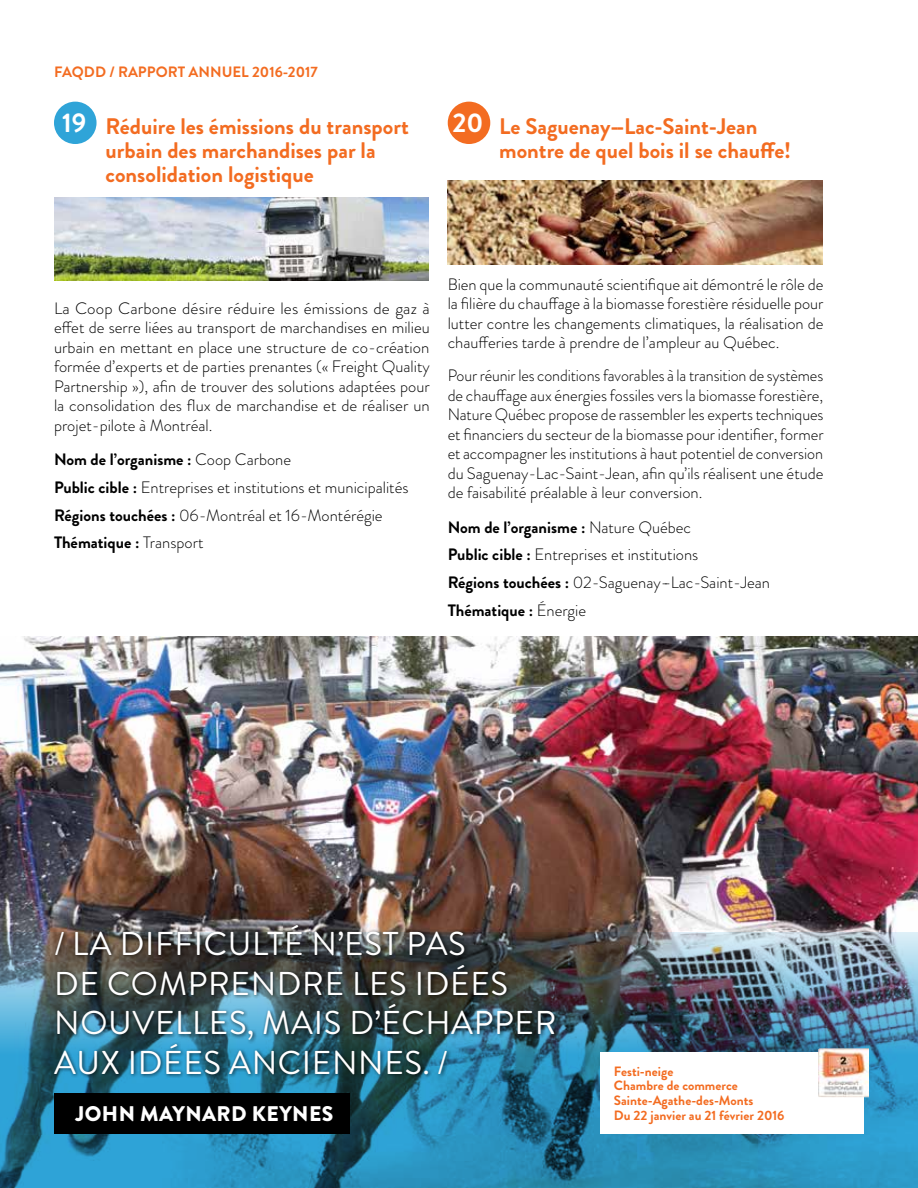
<style>
.page{position:relative;width:918px;height:1188px;background:#fff}
.page>*{position:absolute;margin:0;border:0;box-sizing:border-box;transform-origin:0 0}
.t1{font:33px/39.6px "Brandon Grotesque";letter-spacing:.02em;color:#fff}
.t2{font:700 22.5px/24px "Brandon Grotesque";color:#f36c21}
.t3{font:900 21.15px "Brandon Grotesque";letter-spacing:.02em;color:#fff}
.t4{font:300 16.5px/19.5px "Brandon Grotesque";color:#000;text-align:justify}
.t5{font:700 15px "Brandon Grotesque";color:#f36c21}
.t6{font:700 13.5px/15px "Brandon Grotesque";color:#f36c21}
.s1{font-size:27px;color:#fff}
.s2{font-weight:700}
</style>
<div class="page">
<img style="left:0;top:636px;width:918px;height:296px">
<img style="left:0;top:932px;width:918px;height:256px">
<div style="left:54px;top:102px;width:43px;height:42px;background:#2fa4d8;border-radius:50%"></div>
<img style="left:54px;top:197px;width:375px;height:84px">
<div style="left:448px;top:102px;width:42px;height:42px;background:#f36c21;border-radius:50%"></div>
<img style="left:448px;top:181px;width:375px;height:83px">
<div style="left:51px;top:922px;width:509px;height:157px;background:#000;opacity:.75"></div>
<div style="left:54px;top:1093px;width:295px;height:41px;background:#000"></div>
<div style="left:600px;top:1053px;width:264px;height:81px;background:#fff"></div>
<img style="left:818px;top:1048px;width:51px;height:49px">
<p class="t5" style="left:54px;top:61px;width:265px">FAQDD / RAPPORT ANNUEL 2016-2017</p>
<h2 class="t2" style="left:105px;top:114px;width:305px;text-indent:-43px"><span class="s1">19</span> Réduire les émissions du transport urbain des marchandises par la consolidation logistique</h2>
<h2 class="t2" style="left:499px;top:114px;width:294px;text-indent:-47px"><span class="s1">20</span> Le Saguenay--Lac-Saint-Jean montre de quel bois il se chauffe!</h2>
<p class="t4" style="left:54px;top:298px;width:377px">La Coop Carbone désire réduire les émissions de gaz à effet de serre liées au transport de marchandises en milieu urbain en mettant en place une structure de co-création formée d’experts et de parties prenantes (« Freight Quality Partnership »), afin de trouver des solutions adaptées pour la consolidation des flux de marchandise et de réaliser un projet-pilote à Montréal.</p>
<p class="t4" style="left:54px;top:446px;width:356px;line-height:27.8px;text-align:left"><span class="s2">Nom de l’organisme :</span> Coop Carbone<br><span class="s2">Public cible :</span> Entreprises et institutions et municipalités <span class="s2">Régions touchées :</span> 06-Montréal et 16-Montérégie <span class="s2">Thématique :</span> Transport</p>
<p class="t4" style="left:448px;top:274px;width:377px">Bien que la communauté scientifique ait démontré le rôle de la filière du chauffage à la biomasse forestière résiduelle pour lutter contre les changements climatiques, la réalisation de chaufferies tarde à prendre de l’ampleur au Québec.</p>
<p class="t4" style="left:448px;top:366px;width:377px">Pour réunir les conditions favorables à la transition de systèmes de chauffage aux énergies fossiles vers la biomasse forestière, Nature Québec propose de rassembler les experts techniques et financiers du secteur de la biomasse pour identifier, former et accompagner les institutions à haut potentiel de conversion du Saguenay-Lac-Saint-Jean, afin qu’ils réalisent une étude de faisabilité préalable à leur conversion.</p>
<p class="t4" style="left:448px;top:513px;width:324px;line-height:27.8px;text-align:left"><span class="s2">Nom de l’organisme :</span> Nature Québec<br><span class="s2">Public cible :</span> Entreprises et institutions<br><span class="s2">Régions touchées :</span> 02-Saguenay--Lac-Saint-Jean <span class="s2">Thématique :</span> Énergie</p>
<h1 class="t1" style="left:54px;top:925px;width:504px">/ LA DIFFICULTÉ N’EST PAS<br>DE COMPRENDRE LES IDÉES<br>NOUVELLES, MAIS D’ÉCHAPPER<br>AUX IDÉES ANCIENNES. /</h1>
<p class="t3" style="left:75px;top:1099px;width:260px">JOHN MAYNARD KEYNES</p>
<p class="t6" style="left:614px;top:1064px;width:172px">Festi-neige<br>Chambre de commerce<br>Sainte-Agathe-des-Monts<br>Du 22 janvier au 21 février 2016</p>
</div>
